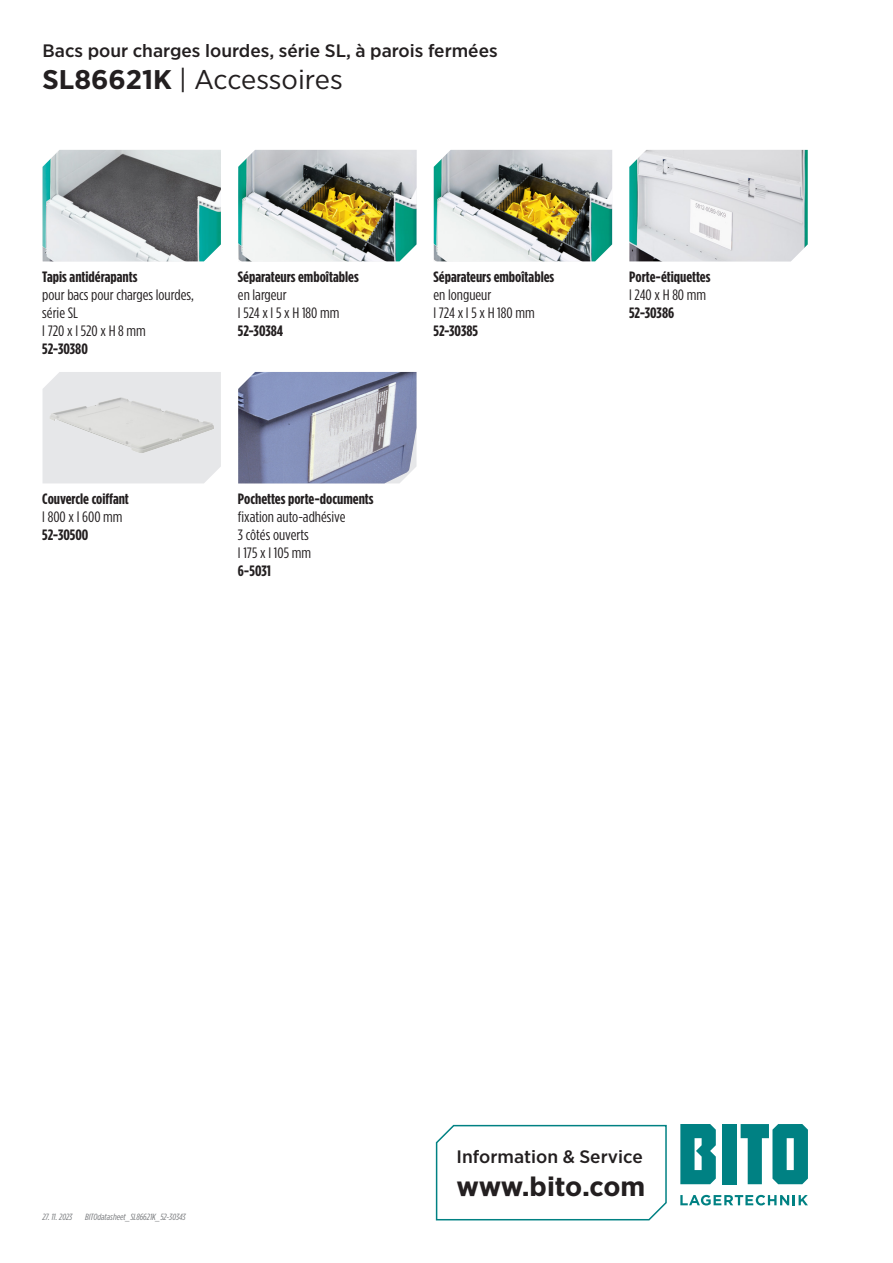
<style>
.page{position:relative;width:893px;height:1263px;background:#fff}
.page>*{position:absolute;margin:0;border:0;box-sizing:border-box;transform-origin:0 0}
.Datenblatt_Überschri{font:27px "Gotham Narrow";letter-spacing:-.005em;color:#231f20;scale:1.1 1}
.t1{font:700 27px "Gotham Narrow";letter-spacing:-.015em;color:#231f20;scale:1.1 1}
.Datenblatt_Überschri-2{font:500 18px "Gotham Narrow";color:#231f20;scale:1.1 1}
.t2{font:700 15px "Gotham Condensed";color:#231f20;scale:1.1 1}
.t3{font:15px/18px "Gotham Condensed";color:#231f20;scale:1.1 1}
.Dateiname_inaktiv{font:italic 9px "Gotham Condensed";color:#76787b;scale:1.1 1}
.s1{font-weight:700}
</style>
<div class="page">
<svg style="left:680px;top:1195px;width:128px;height:10px"></svg>
<div style="left:723px;top:1124px;width:14px;height:60px;background:#008183"></div>
<svg style="left:680px;top:1124px;width:36px;height:60px;background:#229193"></svg>
<svg style="left:741px;top:1124px;width:67px;height:60px"></svg>
<svg style="left:435px;top:1124px;width:232px;height:97px"></svg>
<img style="left:238px;top:372px;width:178px;height:111px">
<div style="left:43px;top:372px;width:178px;height:111px;background:#e6e7e9"></div>
<img style="left:49px;top:397px;width:165px;height:56px">
<img style="left:629px;top:150px;width:179px;height:111px">
<img style="left:434px;top:150px;width:178px;height:111px">
<img style="left:238px;top:150px;width:178px;height:111px">
<img style="left:43px;top:150px;width:178px;height:111px">
<p class="Datenblatt_Überschri-2" style="left:43px;top:39px;width:415px">Bacs pour charges lourdes, série SL, à parois fermées</p>
<p class="Datenblatt_Überschri" style="left:43px;top:63px;width:274px"><span class="s1">SL86621K</span> | Accessoires</p>
<p class="t2" style="left:42px;top:268px;width:88px">Tapis antidérapants</p>
<p class="t3" style="left:42px;top:285px;width:139px">pour bacs pour charges lourdes, série SL</p>
<p class="t3" style="left:42px;top:321px;width:96px">l 720 x l 520 x H 8 mm</p>
<p class="t2" style="left:42px;top:340px;width:43px">52-30380</p>
<p class="t2" style="left:238px;top:268px;width:111px">Séparateurs emboîtables</p>
<p class="t3" style="left:238px;top:285px;width:46px">en largeur</p>
<p class="t3" style="left:238px;top:303px;width:94px">l 524 x l 5 x H 180 mm</p>
<p class="t2" style="left:238px;top:322px;width:43px">52-30384</p>
<p class="t2" style="left:42px;top:490px;width:80px">Couvercle coiffant</p>
<p class="t3" style="left:42px;top:508px;width:74px">l 800 x l 600 mm</p>
<p class="t2" style="left:42px;top:526px;width:43px">52-30500</p>
<p class="t2" style="left:238px;top:490px;width:125px">Pochettes porte-documents</p>
<p class="t3" style="left:238px;top:508px;width:99px">fixation auto-adhésive</p>
<p class="t3" style="left:238px;top:526px;width:66px">3 côtés ouverts</p>
<p class="t3" style="left:238px;top:544px;width:68px">l 175 x l 105 mm</p>
<p class="t2" style="left:238px;top:562px;width:32px">6-5031</p>
<p class="t2" style="left:433px;top:268px;width:111px">Séparateurs emboîtables</p>
<p class="t3" style="left:433px;top:285px;width:54px">en longueur</p>
<p class="t3" style="left:433px;top:303px;width:93px">l 724 x l 5 x H 180 mm</p>
<p class="t2" style="left:433px;top:322px;width:42px">52-30385</p>
<p class="t2" style="left:629px;top:268px;width:75px">Porte-étiquettes</p>
<p class="t3" style="left:629px;top:285px;width:72px">l 240 x H 80 mm</p>
<p class="t2" style="left:629px;top:304px;width:43px">52-30386</p>
<p class="Dateiname_inaktiv" style="left:43px;top:1212px;width:29px">27. 11. 2023</p>
<p class="Dateiname_inaktiv" style="left:85px;top:1212px;width:93px">BITOdatasheet_SL86621K_52-30343</p>
<p class="Datenblatt_Überschri-2" style="left:457px;top:1145px;width:171px">Information &amp; Service</p>
<h1 class="t1" style="left:457px;top:1169px;width:173px">www.bito.com</h1>
</div>
